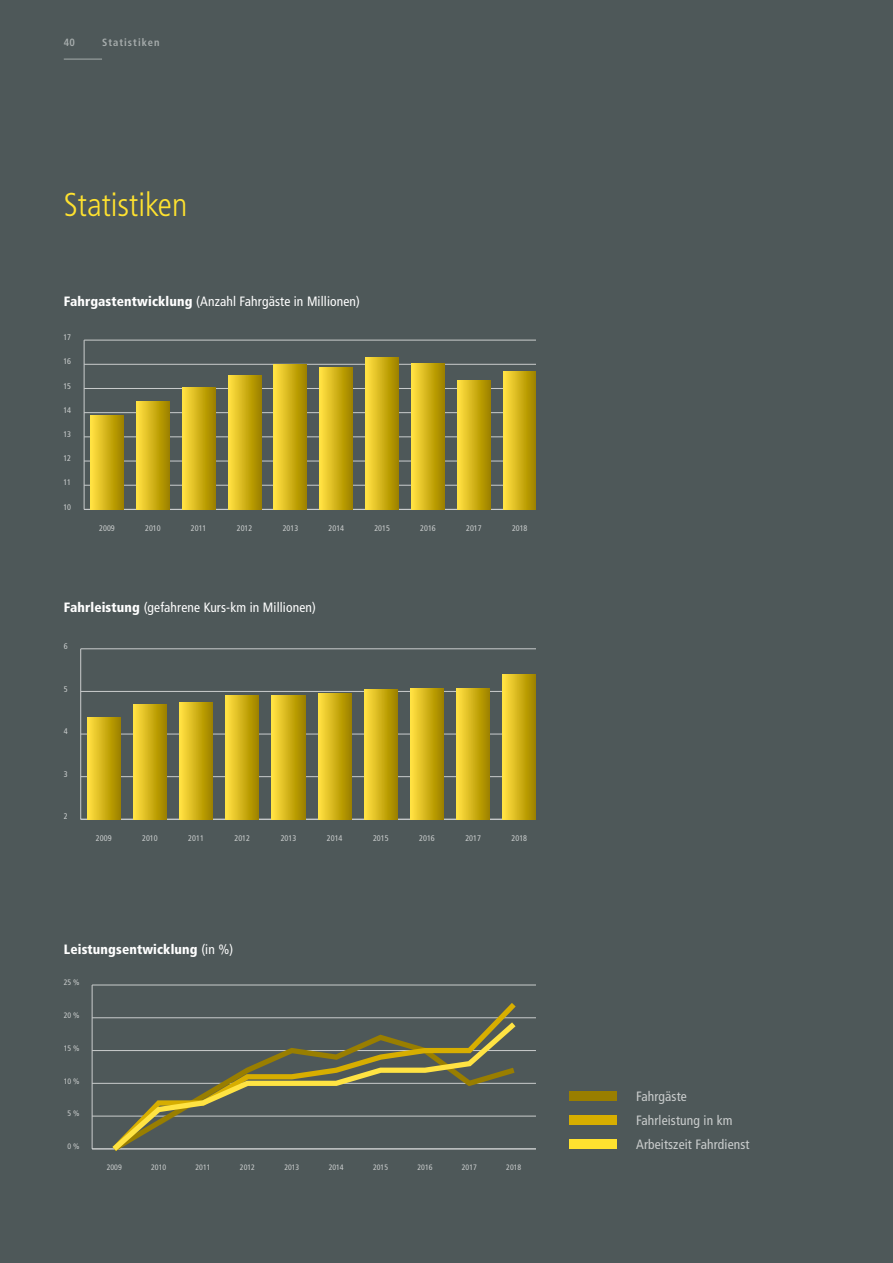
<style>
.page{position:relative;width:893px;height:1263px;background:#4e5859}
.page>*{position:absolute;margin:0;border:0;box-sizing:border-box;transform-origin:0 0}
.t1{font:300 condensed 33px "Frutiger";color:#ffe22f}
.t2{font:condensed 13.5px "Frutiger";letter-spacing:.01em;color:#fff}
.t3{font:condensed 13.5px/24px "Frutiger";letter-spacing:.01em;color:#cacdcd}
.t4{font:900 condensed 13.5px "Frutiger";letter-spacing:.01em;color:#fff}
.t5{font:700 condensed 10.5px "Frutiger";letter-spacing:.1em;color:#a6acac}
.t6{font:condensed 8.25px "Frutiger";color:#cacdcd}
.t7{font:condensed 8.1px "Frutiger";color:#cacdcd}
.t8{font:condensed 7.8px "Frutiger";color:#cacdcd}
.s1{font-weight:900}
.s2{font-weight:400}
</style>
<div class="page">
<hr style="left:64px;top:59px;width:38px;height:1px;background:#a6acac">
<hr style="left:84px;top:340px;width:1px;height:169px;background:#cacdcd">
<hr style="left:84px;top:509px;width:452px;height:1px;background:#cacdcd">
<hr style="left:84px;top:485px;width:452px;height:1px;background:#cacdcd">
<hr style="left:84px;top:461px;width:452px;height:1px;background:#cacdcd">
<hr style="left:84px;top:437px;width:452px;height:1px;background:#cacdcd">
<hr style="left:84px;top:412px;width:452px;height:1px;background:#cacdcd">
<hr style="left:84px;top:388px;width:452px;height:1px;background:#cacdcd">
<hr style="left:84px;top:364px;width:452px;height:1px;background:#cacdcd">
<hr style="left:84px;top:340px;width:452px;height:1px;background:#cacdcd">
<svg style="left:91px;top:415px;width:33px;height:94px;background:#cfb019"></svg>
<svg style="left:136px;top:401px;width:33px;height:108px;background:#d1b31a"></svg>
<svg style="left:182px;top:387px;width:33px;height:122px;background:#d1b21a"></svg>
<svg style="left:228px;top:376px;width:33px;height:133px;background:#d0b21a"></svg>
<svg style="left:274px;top:364px;width:33px;height:145px;background:#d0b119"></svg>
<svg style="left:320px;top:367px;width:33px;height:142px;background:#d0b119"></svg>
<svg style="left:366px;top:357px;width:33px;height:152px;background:#cfb119"></svg>
<svg style="left:412px;top:364px;width:33px;height:145px;background:#cfb019"></svg>
<svg style="left:457px;top:380px;width:33px;height:129px;background:#d1b31a"></svg>
<svg style="left:503px;top:371px;width:33px;height:138px;background:#d1b21a"></svg>
<hr style="left:80px;top:649px;width:1px;height:170px;background:#cacdcd">
<hr style="left:81px;top:819px;width:455px;height:1px;background:#cacdcd">
<hr style="left:81px;top:776px;width:455px;height:1px;background:#cacdcd">
<hr style="left:81px;top:734px;width:455px;height:1px;background:#cacdcd">
<hr style="left:81px;top:691px;width:455px;height:1px;background:#cacdcd">
<hr style="left:81px;top:648px;width:455px;height:1px;background:#cacdcd">
<svg style="left:87px;top:717px;width:33px;height:102px;background:#d1b21a"></svg>
<div style="left:133px;top:704px;width:34px;height:115px;background:linear-gradient(to right,#ffe441,#9f8300)"></div>
<svg style="left:180px;top:702px;width:33px;height:117px;background:#cfb019"></svg>
<svg style="left:226px;top:696px;width:33px;height:123px;background:#d0b119"></svg>
<svg style="left:272px;top:695px;width:33px;height:124px;background:#d0b119"></svg>
<svg style="left:318px;top:694px;width:33px;height:125px;background:#d1b21a"></svg>
<svg style="left:364px;top:690px;width:33px;height:129px;background:#d1b21a"></svg>
<div style="left:410px;top:688px;width:34px;height:131px;background:linear-gradient(to right,#ffe441,#9f8300)"></div>
<svg style="left:457px;top:689px;width:33px;height:130px;background:#cfb119"></svg>
<svg style="left:503px;top:675px;width:33px;height:144px;background:#d0b119"></svg>
<hr style="left:92px;top:985px;width:1px;height:164px;background:#cacdcd">
<hr style="left:92px;top:1148px;width:444px;height:1px;background:#cacdcd">
<hr style="left:92px;top:1116px;width:444px;height:1px;background:#cacdcd">
<hr style="left:92px;top:1083px;width:444px;height:1px;background:#cacdcd">
<hr style="left:92px;top:1050px;width:444px;height:1px;background:#cacdcd">
<hr style="left:92px;top:1017px;width:444px;height:1px;background:#cacdcd">
<hr style="left:92px;top:985px;width:444px;height:1px;background:#cacdcd">
<svg style="left:112px;top:1003px;width:404px;height:147px"></svg>
<svg style="left:113px;top:1022px;width:402px;height:129px"></svg>
<div style="left:570px;top:1091px;width:47px;height:10px;background:#997e00"></div>
<div style="left:570px;top:1115px;width:47px;height:10px;background:#d7ae00"></div>
<div style="left:570px;top:1139px;width:47px;height:10px;background:#ffe22f"></div>
<p class="t5" style="left:64px;top:36px;width:13px">40</p>
<p class="t5" style="left:102px;top:36px;width:59px">Statistiken</p>
<h1 class="t1" style="left:64px;top:186px;width:125px">Statistiken</h1>
<p class="t2" style="left:64px;top:293px;width:298px"><span class="s1">Fahrgastentwicklung</span> (Anzahl Fahrgäste in Millionen)</p>
<p class="t7" style="left:63px;top:333px;width:9px">17</p>
<p class="t7" style="left:63px;top:357px;width:9px">16</p>
<p class="t7" style="left:63px;top:381px;width:9px">15</p>
<p class="t7" style="left:63px;top:405px;width:9px">14</p>
<p class="t7" style="left:63px;top:429px;width:9px">13</p>
<p class="t7" style="left:63px;top:454px;width:9px">12</p>
<p class="t7" style="left:63px;top:478px;width:9px">11</p>
<p class="t7" style="left:63px;top:502px;width:9px">10</p>
<p class="t7" style="left:99px;top:523px;width:17px">2009</p>
<p class="t7" style="left:145px;top:523px;width:17px">2010</p>
<p class="t7" style="left:191px;top:523px;width:17px">2011</p>
<p class="t7" style="left:237px;top:523px;width:17px">2012</p>
<p class="t7" style="left:283px;top:523px;width:17px">2013</p>
<p class="t7" style="left:329px;top:523px;width:17px">2014</p>
<p class="t7" style="left:374px;top:523px;width:17px">2015</p>
<p class="t7" style="left:420px;top:523px;width:17px">2016</p>
<p class="t7" style="left:466px;top:523px;width:17px">2017</p>
<p class="t7" style="left:512px;top:523px;width:17px">2018</p>
<p class="t2" style="left:64px;top:599px;width:254px"><span class="s1">Fahrleistung</span> (gefahrene Kurs-km in Millionen)</p>
<p class="t6" style="left:64px;top:641px;width:5px">6</p>
<p class="t6" style="left:64px;top:684px;width:5px">5</p>
<p class="t6" style="left:64px;top:726px;width:5px">4</p>
<p class="t6" style="left:64px;top:769px;width:5px">3</p>
<p class="t6" style="left:64px;top:812px;width:5px">2</p>
<p class="t6" style="left:96px;top:833px;width:17px">2009</p>
<p class="t6" style="left:142px;top:833px;width:17px">2010</p>
<p class="t6" style="left:188px;top:833px;width:17px">2011</p>
<p class="t6" style="left:234px;top:833px;width:17px">2012</p>
<p class="t6" style="left:281px;top:833px;width:17px">2013</p>
<p class="t6" style="left:327px;top:833px;width:17px">2014</p>
<p class="t6" style="left:373px;top:833px;width:17px">2015</p>
<p class="t6" style="left:419px;top:833px;width:17px">2016</p>
<p class="t6" style="left:465px;top:833px;width:17px">2017</p>
<p class="t6" style="left:512px;top:833px;width:17px">2018</p>
<p class="t4" style="left:64px;top:941px;width:171px">Leistungsentwicklung <span class="s2">(in %)</span></p>
<p class="t8" style="left:64px;top:978px;width:17px">25 %</p>
<p class="t8" style="left:64px;top:1011px;width:17px">20 %</p>
<p class="t8" style="left:64px;top:1043px;width:17px">15 %</p>
<p class="t8" style="left:64px;top:1076px;width:17px">10 %</p>
<p class="t8" style="left:68px;top:1109px;width:14px">5 %</p>
<p class="t8" style="left:68px;top:1142px;width:14px">0 %</p>
<p class="t8" style="left:107px;top:1162px;width:17px">2009</p>
<p class="t8" style="left:151px;top:1162px;width:17px">2010</p>
<p class="t8" style="left:196px;top:1162px;width:17px">2011</p>
<p class="t8" style="left:240px;top:1162px;width:17px">2012</p>
<p class="t8" style="left:284px;top:1162px;width:17px">2013</p>
<p class="t8" style="left:329px;top:1162px;width:17px">2014</p>
<p class="t8" style="left:373px;top:1162px;width:17px">2015</p>
<p class="t8" style="left:417px;top:1162px;width:17px">2016</p>
<p class="t8" style="left:462px;top:1162px;width:17px">2017</p>
<p class="t8" style="left:506px;top:1162px;width:17px">2018</p>
<p class="t3" style="left:636px;top:1084px;width:115px">Fahrgäste<br>Fahrleistung in km<br>Arbeitszeit Fahrdienst</p>
</div>
